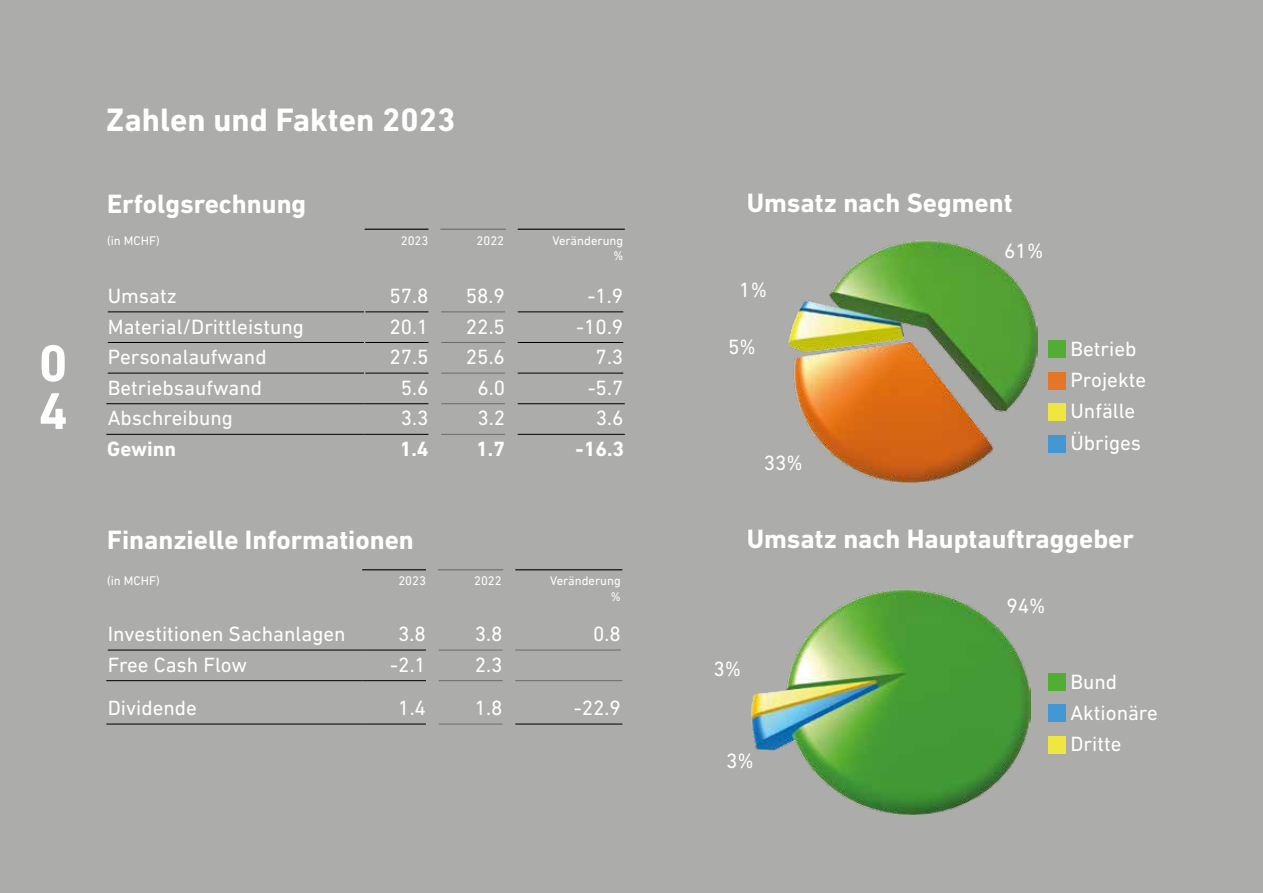
<style>
.page{position:relative;width:1263px;height:893px;background:#acacab}
.page>*{position:absolute;margin:0;border:0;box-sizing:border-box;transform-origin:0 0}
.t1{font:700 52.5px/47.8px "DIN Next LT Pro";color:#fff}
.t2{font:700 33px "DIN Next LT Pro";color:#fff}
.t3{font:700 27px "DIN Next LT Pro";color:#fff}
.t4{font:21px/31.2px "DIN Next LT Pro";color:#fff}
.t5{font:700 21px "DIN Next LT Pro";color:#fff}
.t6{font:12.75px/15.3px "DIN Next LT Pro";color:#fff;text-align:right}
</style>
<div class="page">
<hr style="left:108px;top:312px;width:256px;height:1px;background:#000">
<hr style="left:365px;top:312px;width:63px;height:1px;background:#000">
<hr style="left:518px;top:312px;width:105px;height:1px;background:#000">
<hr style="left:108px;top:342px;width:256px;height:1px;background:#000">
<hr style="left:365px;top:342px;width:63px;height:1px;background:#000">
<hr style="left:518px;top:342px;width:105px;height:1px;background:#000">
<hr style="left:108px;top:373px;width:256px;height:1px;background:#000">
<hr style="left:365px;top:373px;width:63px;height:1px;background:#000">
<hr style="left:518px;top:373px;width:105px;height:1px;background:#000">
<hr style="left:441px;top:312px;width:64px;height:1px;background:#6b6b6a">
<hr style="left:441px;top:342px;width:64px;height:1px;background:#6b6b6a">
<hr style="left:441px;top:373px;width:64px;height:1px;background:#6b6b6a">
<hr style="left:365px;top:229px;width:63px;height:1px;background:#000">
<hr style="left:106px;top:434px;width:259px;height:1px;background:#000">
<hr style="left:365px;top:434px;width:63px;height:1px;background:#000">
<hr style="left:106px;top:403px;width:259px;height:1px;background:#000">
<hr style="left:365px;top:403px;width:63px;height:1px;background:#000">
<hr style="left:518px;top:229px;width:107px;height:1px;background:#000">
<hr style="left:518px;top:434px;width:107px;height:1px;background:#000">
<hr style="left:518px;top:403px;width:107px;height:1px;background:#000">
<hr style="left:441px;top:434px;width:64px;height:1px;background:#6b6b6a">
<hr style="left:441px;top:403px;width:64px;height:1px;background:#6b6b6a">
<hr style="left:440px;top:229px;width:66px;height:1px;background:#6b6b6a">
<hr style="left:362px;top:569px;width:64px;height:1px;background:#000">
<hr style="left:106px;top:724px;width:256px;height:1px;background:#000">
<hr style="left:362px;top:724px;width:64px;height:1px;background:#000">
<hr style="left:106px;top:680px;width:256px;height:1px;background:#000">
<hr style="left:362px;top:680px;width:64px;height:1px;background:#000">
<hr style="left:515px;top:650px;width:106px;height:1px;background:#6b6b6a">
<hr style="left:108px;top:650px;width:254px;height:1px;background:#000">
<hr style="left:362px;top:650px;width:64px;height:1px;background:#000">
<hr style="left:439px;top:650px;width:63px;height:1px;background:#6b6b6a">
<hr style="left:515px;top:569px;width:107px;height:1px;background:#000">
<hr style="left:515px;top:724px;width:107px;height:1px;background:#000">
<hr style="left:515px;top:680px;width:107px;height:1px;background:#6b6b6a">
<hr style="left:439px;top:724px;width:63px;height:1px;background:#6b6b6a">
<hr style="left:439px;top:680px;width:63px;height:1px;background:#6b6b6a">
<hr style="left:438px;top:569px;width:65px;height:1px;background:#6b6b6a">
<div style="left:1048px;top:340px;width:18px;height:18px;background:#52ae32"></div>
<div style="left:1048px;top:372px;width:18px;height:17px;background:#e37627"></div>
<div style="left:1048px;top:435px;width:18px;height:17px;background:#4398d3"></div>
<div style="left:1048px;top:403px;width:18px;height:18px;background:#f0e640"></div>
<div style="left:1048px;top:673px;width:18px;height:18px;background:#52ae32"></div>
<div style="left:1048px;top:704px;width:18px;height:18px;background:#4398d3"></div>
<div style="left:1048px;top:736px;width:18px;height:17px;background:#f0e640"></div>
<img style="left:788px;top:241px;width:249px;height:241px">
<img style="left:752px;top:590px;width:279px;height:224px">
<h1 class="t1" style="left:39px;top:339px;width:31px">0<br>4</h1>
<h2 class="t2" style="left:106px;top:101px;width:351px">Zahlen und Fakten 2023</h2>
<p class="t3" style="left:107px;top:188px;width:201px">Erfolgsrechnung</p>
<p class="t6" style="left:107px;top:233px;width:54px">(in MCHF)</p>
<p class="t6" style="left:401px;top:233px;width:29px">2023</p>
<p class="t6" style="left:477px;top:233px;width:29px">2022</p>
<p class="t6" style="left:553px;top:233px;width:72px">Veränderung %</p>
<p class="t4" style="left:108px;top:280px;width:71px">Umsatz</p>
<p class="t4" style="left:389px;top:280px;width:41px">57.8</p>
<p class="t4" style="left:466px;top:280px;width:41px">58.9</p>
<p class="t4" style="left:588px;top:280px;width:37px">-1.9</p>
<p class="t4" style="left:108px;top:311px;width:198px">Material/Drittleistung</p>
<p class="t4" style="left:389px;top:311px;width:41px">20.1</p>
<p class="t4" style="left:466px;top:311px;width:41px">22.5</p>
<p class="t4" style="left:576px;top:311px;width:49px">-10.9</p>
<p class="t4" style="left:108px;top:341px;width:160px">Personalaufwand</p>
<p class="t4" style="left:389px;top:341px;width:41px">27.5</p>
<p class="t4" style="left:466px;top:341px;width:41px">25.6</p>
<p class="t4" style="left:596px;top:341px;width:29px">7.3</p>
<p class="t4" style="left:108px;top:372px;width:156px">Betriebsaufwand</p>
<p class="t4" style="left:401px;top:372px;width:29px">5.6</p>
<p class="t4" style="left:477px;top:372px;width:29px">6.0</p>
<p class="t4" style="left:588px;top:372px;width:37px">-5.7</p>
<p class="t4" style="left:108px;top:402px;width:127px">Abschreibung</p>
<p class="t4" style="left:401px;top:402px;width:29px">3.3</p>
<p class="t4" style="left:477px;top:402px;width:29px">3.2</p>
<p class="t4" style="left:596px;top:402px;width:29px">3.6</p>
<p class="t5" style="left:107px;top:437px;width:70px">Gewinn</p>
<p class="t5" style="left:400px;top:437px;width:30px">1.4</p>
<p class="t5" style="left:476px;top:437px;width:30px">1.7</p>
<p class="t5" style="left:575px;top:437px;width:50px">-16.3</p>
<p class="t3" style="left:107px;top:524px;width:308px">Finanzielle Informationen</p>
<p class="t6" style="left:107px;top:573px;width:54px">(in MCHF)</p>
<p class="t6" style="left:398px;top:573px;width:29px">2023</p>
<p class="t6" style="left:474px;top:573px;width:29px">2022</p>
<p class="t6" style="left:550px;top:573px;width:72px">Veränderung %</p>
<p class="t4" style="left:108px;top:618px;width:239px">Investitionen Sachanlagen</p>
<p class="t4" style="left:398px;top:618px;width:29px">3.8</p>
<p class="t4" style="left:475px;top:618px;width:29px">3.8</p>
<p class="t4" style="left:593px;top:618px;width:29px">0.8</p>
<p class="t4" style="left:108px;top:649px;width:141px">Free Cash Flow</p>
<p class="t4" style="left:390px;top:649px;width:37px">-2.1</p>
<p class="t4" style="left:475px;top:649px;width:29px">2.3</p>
<p class="t4" style="left:108px;top:692px;width:91px">Dividende</p>
<p class="t4" style="left:398px;top:692px;width:29px">1.4</p>
<p class="t4" style="left:475px;top:692px;width:29px">1.8</p>
<p class="t4" style="left:574px;top:692px;width:49px">-22.9</p>
<p class="t3" style="left:747px;top:187px;width:267px">Umsatz nach Segment</p>
<p class="t4" style="left:739px;top:274px;width:29px">1%</p>
<p class="t4" style="left:728px;top:331px;width:29px">5%</p>
<p class="t4" style="left:764px;top:447px;width:41px">33%</p>
<p class="t4" style="left:1004px;top:235px;width:41px">61%</p>
<p class="t4" style="left:1070px;top:333px;width:77px">Betrieb<br>Projekte<br>Unfälle<br>Übriges</p>
<p class="t3" style="left:747px;top:523px;width:389px">Umsatz nach Hauptauftraggeber</p>
<p class="t4" style="left:713px;top:653px;width:29px">3%</p>
<p class="t4" style="left:726px;top:745px;width:29px">3%</p>
<p class="t4" style="left:1006px;top:590px;width:41px">94%</p>
<p class="t4" style="left:1070px;top:665px;width:89px">Bund<br>Aktionäre<br>Dritte</p>
</div>
